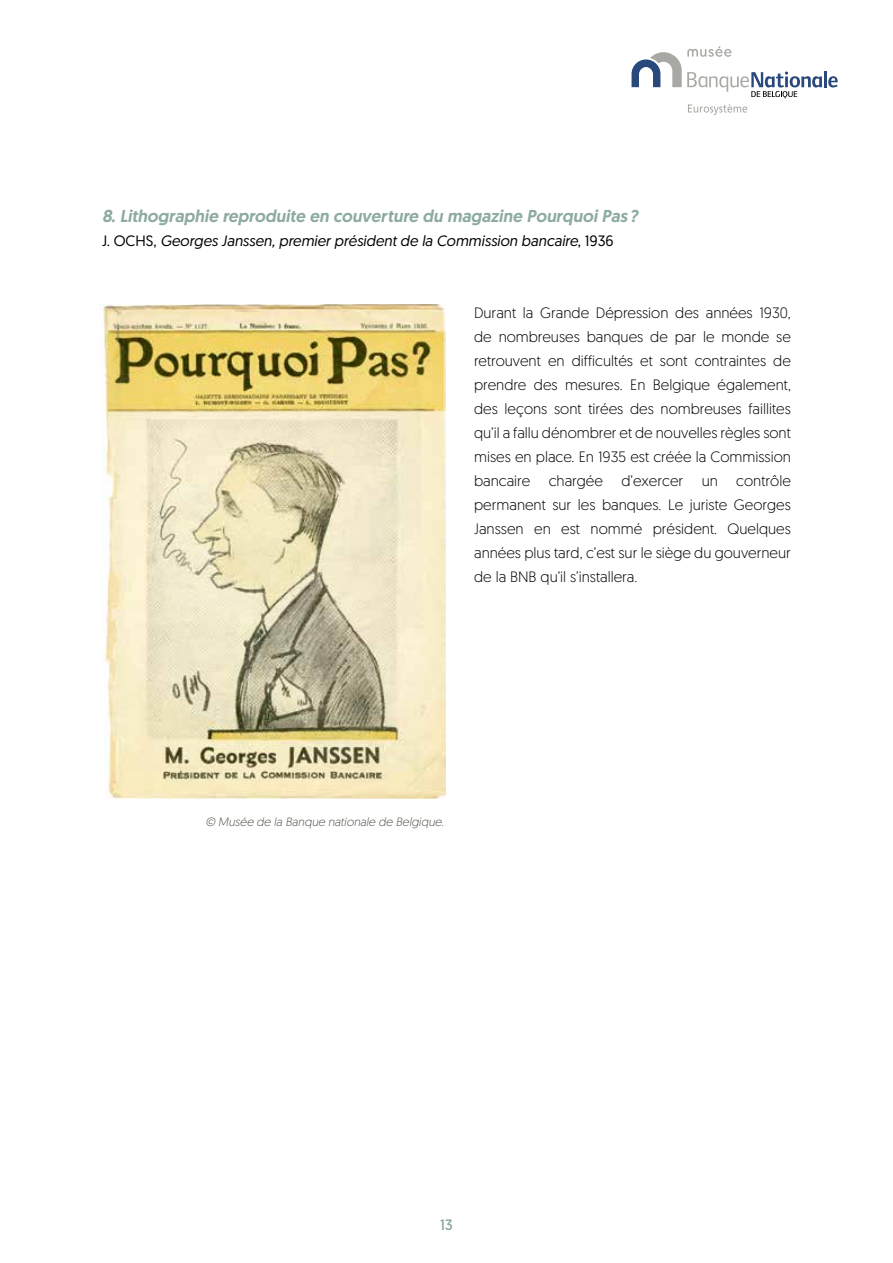
<style>
.page{position:relative;width:893px;height:1263px;background:#fff}
.page>*{position:absolute;margin:0;border:0;box-sizing:border-box;transform-origin:0 0}
.t1{font:italic 500 17.25px "Geomanist";color:#8daaa3}
.t2{font:300 15px/24px "Geomanist";color:#000;text-align:justify}
.t3{font:italic 15px "Geomanist";color:#000}
.t4{font:15px "Geomanist";color:#8daaa3}
.t5{font:italic 300 12px "Geomanist";color:#57544b}
.s1{font-style:normal}
</style>
<div class="page">
<hr style="left:824px;top:71px;width:3px;height:16px;background:#29497c">
<svg style="left:828px;top:76px;width:10px;height:11px"></svg>
<svg style="left:688px;top:104px;width:59px;height:11px"></svg>
<svg style="left:631px;top:46px;width:191px;height:52px"></svg>
<img style="left:100px;top:304px;width:346px;height:495px">
<p class="t1" style="left:102px;top:205px;width:537px">8. Lithographie reproduite en couverture du magazine Pourquoi Pas ?</p>
<p class="t3" style="left:102px;top:231px;width:513px"><span class="s1">J. OCHS,</span> Georges Janssen, premier président de la Commission bancaire<span class="s1">, 1936</span></p>
<p class="t2" style="left:474px;top:300px;width:318px">Durant la Grande Dépression des années 1930, de nombreuses banques de par le monde se retrouvent en difficultés et sont contraintes de prendre des mesures. En Belgique également, des leçons sont tirées des nombreuses faillites qu’il a fallu dénombrer et de nouvelles règles sont mises en place. En 1935 est créée la Commission bancaire chargée d’exercer un contrôle permanent sur les banques. Le juriste Georges Janssen en est nommé président. Quelques années plus tard, c’est sur le siège du gouverneur de la BNB qu’il s’installera.</p>
<p class="t5" style="left:205px;top:813px;width:240px">© Musée de la Banque nationale de Belgique.</p>
<p class="t4" style="left:440px;top:1215px;width:14px">13</p>
</div>
